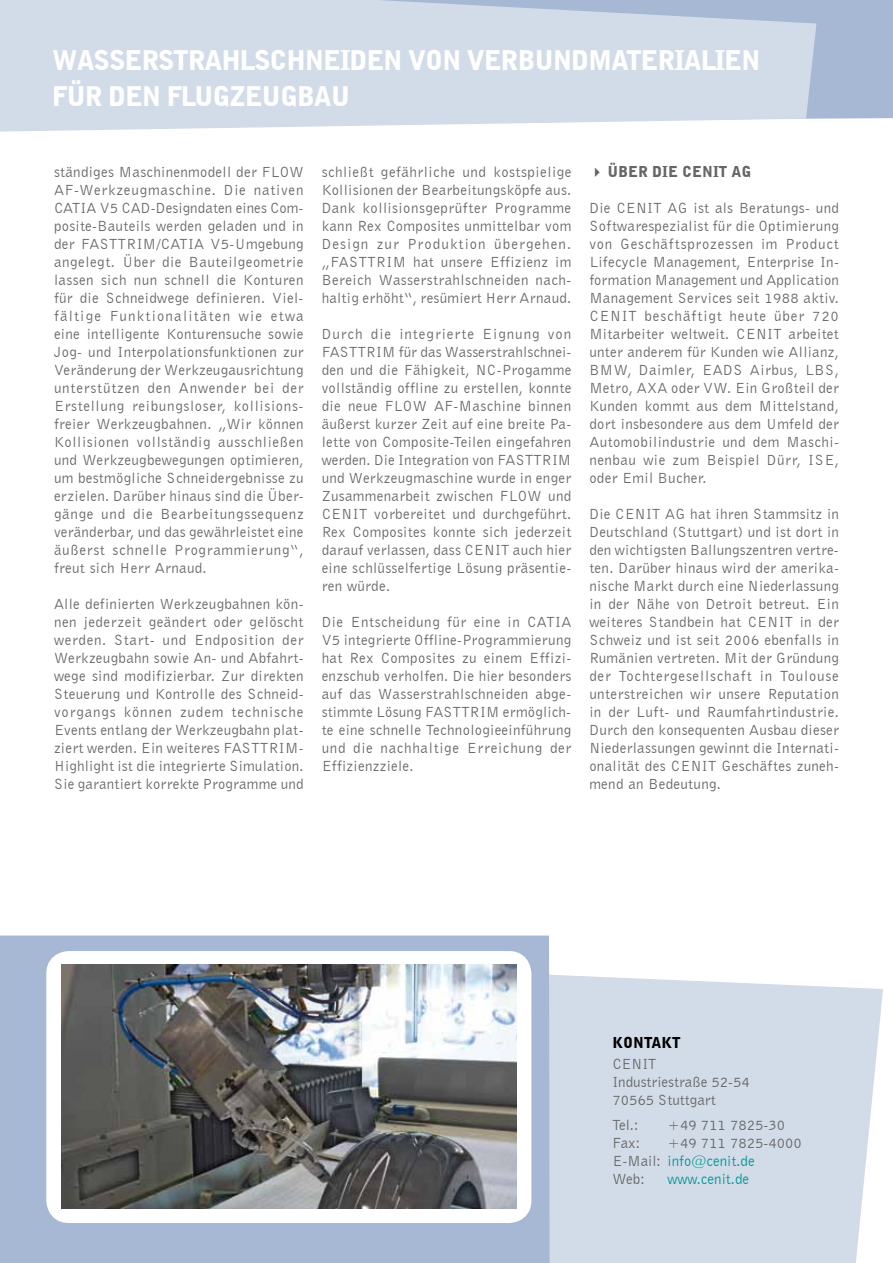
<style>
.page{position:relative;width:893px;height:1263px;background:#fff}
.page>*{position:absolute;margin:0;border:0;box-sizing:border-box;transform-origin:0 0}
.t1{font:900 27px/36px "Bell Gothic BT";letter-spacing:-.04em;color:#fff}
.t2{font:15px/18px "Bell Gothic BT";letter-spacing:.02em;color:#656665;text-align:justify}
.t3{font:15px/18px "Bell Gothic BT";color:#656665}
.t4{font:900 15px "Bell Gothic BT";color:#656665}
.t5{font:15px "Bell Gothic BT";color:#009794}
.t6{font:900 15px "Bell Gothic BT";color:#000}
.s1{color:#009794}
</style>
<div class="page">
<div style="left:550px;top:974px;width:333px;height:289px;background:#d2dbe8"></div>
<div style="left:816px;top:0;width:77px;height:119px;background:#a6b8d4"></div>
<svg style="left:0;top:0;width:816px;height:132px;background:#d2dbe8"></svg>
<div style="left:0;top:935px;width:550px;height:328px;background:#a6b8d4"></div>
<div style="left:46px;top:951px;width:485px;height:272px;border:12px solid #fff;border-radius:17px"></div>
<img style="left:61px;top:964px;width:456px;height:245px">
<h1 class="t1" style="left:52px;top:42px;width:710px">WASSERSTRAHLSCHNEIDEN VON VERBUNDMATERIALIEN<br>FÜR DEN FLUGZEUGBAU</h1>
<p class="t2" style="left:54px;top:163px;width:251px">ständiges Maschinenmodell der FLOW AF-Werkzeugmaschine. Die nativen CATIA V5 CAD-Designdaten eines Com&shy;posite-Bauteils werden geladen und in der FASTTRIM/CATIA V5-Umgebung angelegt. Über die Bauteilgeometrie lassen sich nun schnell die Konturen für die Schneidwege definieren. Viel&shy;fältige Funktionalitäten wie etwa eine intelligente Konturensuche sowie Jog- und Interpolationsfunktionen zur Veränderung der Werkzeugausrichtung unterstützen den Anwender bei der Erstellung reibungsloser, kollisions&shy;freier Werkzeugbahnen. „Wir können Kollisionen vollständig ausschließen und Werkzeugbewegungen optimieren, um bestmögliche Schneidergebnisse zu erzielen. Darüber hinaus sind die Über&shy;gänge und die Bearbeitungssequenz veränderbar, und das gewährleistet eine äußerst schnelle Programmierung“, freut sich Herr Arnaud.</p>
<p class="t2" style="left:54px;top:595px;width:251px">Alle definierten Werkzeugbahnen kön&shy;nen jederzeit geändert oder gelöscht werden. Start- und Endposition der Werkzeugbahn sowie An- und Abfahrt&shy;wege sind modifizierbar. Zur direkten Steuerung und Kontrolle des Schneid&shy;vorgangs können zudem technische Events entlang der Werkzeugbahn plat&shy;ziert werden. Ein weiteres FASTTRIM-Highlight ist die integrierte Simulation.<br>Sie garantiert korrekte Programme und</p>
<p class="t2" style="left:322px;top:163px;width:251px">schließt gefährliche und kostspielige Kollisionen der Bearbeitungsköpfe aus.<br>Dank kollisionsgeprüfter Programme kann Rex Composites unmittelbar vom Design zur Produktion übergehen. „FASTTRIM hat unsere Effizienz im Bereich Wasserstrahlschneiden nach&shy;haltig erhöht“, resümiert Herr Arnaud.</p>
<p class="t2" style="left:322px;top:325px;width:251px">Durch die integrierte Eignung von FASTTRIM für das Wasserstrahlschnei&shy;den und die Fähigkeit, NC-Progamme vollständig offline zu erstellen, konnte die neue FLOW AF-Maschine binnen äußerst kurzer Zeit auf eine breite Pa&shy;lette von Composite-Teilen eingefahren werden. Die Integration von FASTTRIM und Werkzeugmaschine wurde in enger Zusammenarbeit zwischen FLOW und CENIT vorbereitet und durchgeführt.<br>Rex Composites konnte sich jederzeit darauf verlassen, dass CENIT auch hier eine schlüsselfertige Lösung präsentie&shy;ren würde.</p>
<p class="t2" style="left:322px;top:613px;width:251px">Die Entscheidung für eine in CATIA V5 integrierte Offline-Programmierung hat Rex Composites zu einem Effizi&shy;enzschub verholfen. Die hier besonders auf das Wasserstrahlschneiden abge&shy;stimmte Lösung FASTTRIM ermöglich&shy;te eine schnelle Technologieeinführung und die nachhaltige Erreichung der Effizienzziele.</p>
<p class="t4" style="left:607px;top:162px;width:146px">Ü BER DIE C ENIT AG</p>
<p class="t2" style="left:589px;top:199px;width:251px">Die CENIT AG ist als Beratungs- und Softwarespezialist für die Optimierung von Geschäftsprozessen im Product Lifecycle Management, Enterprise In&shy;formation Management und Application Management Services seit 1988 aktiv.<br>CENIT beschäftigt heute über 720<br>Mitarbeiter weltweit. CENIT arbeitet unter anderem für Kunden wie Allianz, BMW, Daimler, EADS Airbus, LBS, Metro, AXA oder VW. Ein Großteil der Kunden kommt aus dem Mittelstand, dort insbesondere aus dem Umfeld der Automobilindustrie und dem Maschi&shy;nenbau wie zum Beispiel Dürr, ISE, oder Emil Bucher.</p>
<p class="t2" style="left:589px;top:505px;width:251px">Die CENIT AG hat ihren Stammsitz in Deutschland (Stuttgart) und ist dort in den wichtigsten Ballungszentren vertre&shy;ten. Darüber hinaus wird der amerika&shy;nische Markt durch eine Niederlassung in der Nähe von Detroit betreut. Ein weiteres Standbein hat CENIT in der Schweiz und ist seit 2006 ebenfalls in Rumänien vertreten. Mit der Gründung der Tochtergesellschaft in Toulouse unterstreichen wir unsere Reputation in der Luft- und Raumfahrtindustrie.<br>Durch den konsequenten Ausbau dieser Niederlassungen gewinnt die Internati&shy;onalität des CENIT Geschäftes zuneh&shy;mend an Bedeutung.</p>
<p class="t6" style="left:612px;top:1033px;width:22px">KONTA</p>
<p class="t6" style="left:662px;top:1033px;width:20px">KT</p>
<p class="t3" style="left:612px;top:1054px;width:139px">CENIT<br>Industriestraße 52-54<br>70565 Stuttgart</p>
<p class="t2" style="left:612px;top:1116px;width:27px">Tel.:</p>
<p class="t3" style="left:668px;top:1116px;width:119px">+49 711 7825-30</p>
<p class="t2" style="left:612px;top:1134px;width:29px">Fax:</p>
<p class="t3" style="left:612px;top:1134px;width:191px;text-indent:55px">+49 711 7825-4000<br>E-Mail: <span class="s1">info@cenit.de<br></span>Web:</p>
<p class="t5" style="left:668px;top:1170px;width:83px">www.cenit.de</p>
</div>
